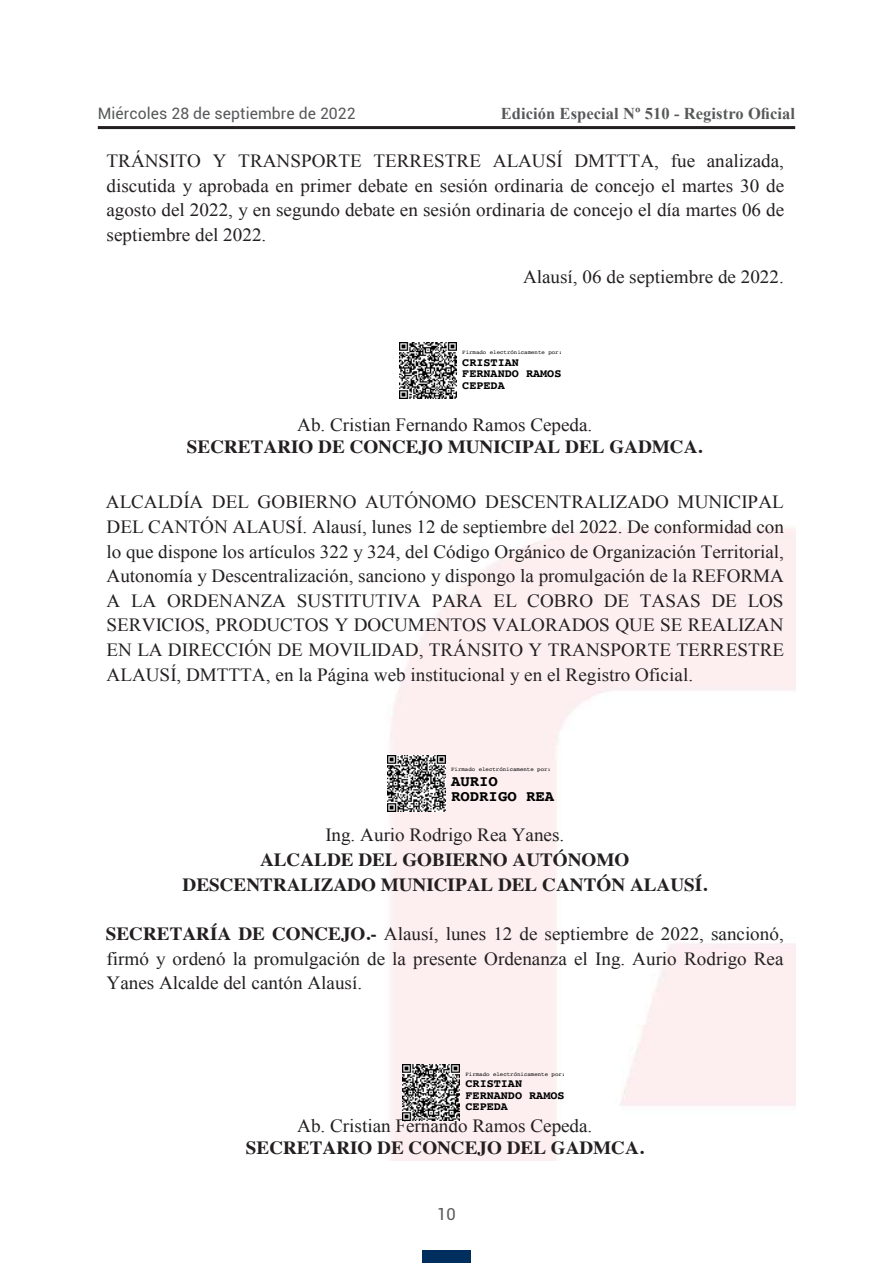
<style>
.page{position:relative;width:893px;height:1263px;background:#fff}
.page>*{position:absolute;margin:0;border:0;box-sizing:border-box;transform-origin:0 0}
.t1{font:18.6px/24.6px "Times New Roman";color:#231f20;text-align:justify}
.t2{font:700 18.6px/24.8px "Times";color:#231f20;text-align:center}
.t3{font:700 16.5px "Times New Roman";letter-spacing:.005em;color:#57585a}
.t4{font:16.5px "Roboto";color:#57585a}
.t5{font:15.75px "Roboto";letter-spacing:.005em;color:#57585a}
.t6{font:700 15.15px/15.1px "Courier";color:#000}
.t7{font:700 11.55px/11.6px "Courier";color:#000}
.t8{font:5.55px "Courier";color:#000}
.s1{font-family:"Times New Roman";font-weight:400}
.s2{font-family:"Times";font-weight:700}
</style>
<div class="page">
<hr style="left:98px;top:126px;width:697px;height:3px;background:#231f20">
<div style="left:422px;top:1250px;width:49px;height:13px;background:#002e5e"></div>
<img style="left:387px;top:342px;width:408px;height:819px">
<img style="left:399px;top:343px;width:57px;height:56px">
<img style="left:402px;top:1064px;width:58px;height:56px">
<img style="left:388px;top:756px;width:57px;height:55px">
<p class="t5" style="left:98px;top:102px;width:259px">Miércoles 28 de septiembre de 2022</p>
<p class="t3" style="left:501px;top:102px;width:296px">Edición Especial Nº 510 - Registro Oficial</p>
<p class="t1" style="left:107px;top:148px;width:679px">TRÁNSITO Y TRANSPORTE TERRESTRE ALAUSÍ DMTTTA, fue analizada, discutida y aprobada en primer debate en sesión ordinaria de concejo el martes 30 de agosto del 2022, y en segundo debate en sesión ordinaria de concejo el día martes 06 de septiembre del 2022.</p>
<p class="t1" style="left:523px;top:264px;width:262px">Alausí, 06 de septiembre de 2022.</p>
<p class="t8" style="left:462px;top:348px;width:101px">Firmado electrónicamente por:</p>
<p class="t7" style="left:462px;top:356px;width:101px">CRISTIAN<br>FERNANDO RAMOS<br>CEPEDA</p>
<p class="t2" style="left:187px;top:412px;width:517px;line-height:21.9px"><span class="s1">Ab. Cristian Fernando Ramos Cepeda.<br></span>SECRETARIO DE CONCEJO MUNICIPAL DEL GADMCA.</p>
<p class="t1" style="left:106px;top:489px;width:680px">ALCALDÍA DEL GOBIERNO AUTÓNOMO DESCENTRALIZADO MUNICIPAL DEL CANTÓN ALAUSÍ. Alausí, lunes 12 de septiembre del 2022. De conformidad con lo que dispone los artículos 322 y 324, del Código Orgánico de Organización Territorial, Autonomía y Descentralización, sanciono y dispongo la promulgación de la REFORMA A LA ORDENANZA SUSTITUTIVA PARA EL COBRO DE TASAS DE LOS SERVICIOS, PRODUCTOS Y DOCUMENTOS VALORADOS QUE SE REALIZAN EN LA DIRECCIÓN DE MOVILIDAD, TRÁNSITO Y TRANSPORTE TERRESTRE ALAUSÍ, DMTTTA, en la Página web institucional y en el Registro Oficial.</p>
<p class="t8" style="left:451px;top:765px;width:101px">Firmado electrónicamente por:</p>
<p class="t6" style="left:451px;top:773px;width:105px">AURIO<br>RODRIGO REA</p>
<p class="t2" style="left:183px;top:820px;width:526px"><span class="s1">Ing. Aurio Rodrigo Rea Yanes.<br></span>ALCALDE DEL GOBIERNO AUTÓNOMO<br>DESCENTRALIZADO MUNICIPAL DEL CANTÓN ALAUSÍ.</p>
<p class="t1" style="left:106px;top:921px;width:679px"><span class="s2">SECRETARÍA DE CONCEJO.-</span> Alausí, lunes 12 de septiembre de 2022, sancionó, firmó y ordenó la promulgación de la presente Ordenanza el Ing. Aurio Rodrigo Rea Yanes Alcalde del cantón Alausí.</p>
<p class="t8" style="left:465px;top:1070px;width:101px">Firmado electrónicamente por:</p>
<p class="t7" style="left:465px;top:1077px;width:101px">CRISTIAN<br>FERNANDO RAMOS<br>CEPEDA</p>
<p class="t1" style="left:246px;top:1115px;width:399px;line-height:21.8px;text-align:center">Ab. Cristian Fernando Ramos Cepeda.<br><span class="s2">SECRETARIO DE CONCEJO DEL GADMCA.</span></p>
<p class="t4" style="left:437px;top:1203px;width:20px">10</p>
</div>
